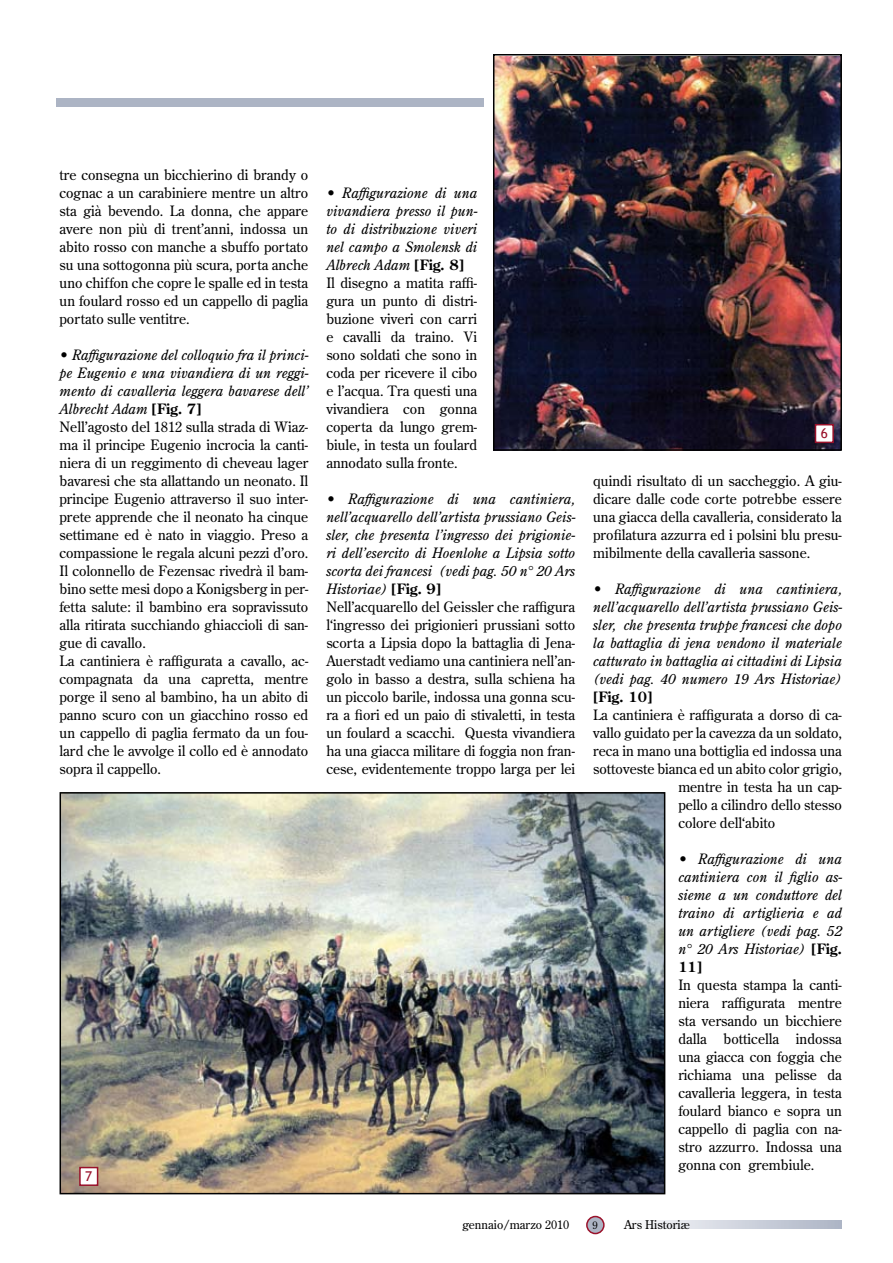
<style>
.page{position:relative;width:893px;height:1263px;background:#fff}
.page>*{position:absolute;margin:0;border:0;box-sizing:border-box;transform-origin:0 0}
.t1{font:14.25px/18px "Century Old Style";color:#000;text-align:justify}
.t2{font:italic 14.25px/18px "Century Old Style";color:#000;text-align:justify}
.t3{font:700 14.25px "Century Old Style";color:#000}
.t4{font:13.5px "Trebuchet MS";color:#9a122b}
.t5{font:12px "Century Old Style";color:#000}
.t6{font:10.5px "Century Old Style";color:#000}
.s1{font-style:italic}
.s2{font-weight:700}
.s3{font-style:normal}
.s4{font-weight:700;font-style:normal}
</style>
<div class="page">
<div style="left:587px;top:1216px;width:17px;height:17px;background:#acb4c4;border-radius:50%"></div>
<div style="left:586px;top:1216px;width:19px;height:18px;border:2px solid #9a122b;border-radius:50%"></div>
<svg style="left:644px;top:1220px;width:198px;height:9px;background:#cfd4de"></svg>
<div style="left:56px;top:98px;width:427px;height:8px;background:#acb4c4"></div>
<img style="left:496px;top:57px;width:343px;height:391px">
<div style="left:493px;top:54px;width:349px;height:397px;border:2px solid #000"></div>
<div style="left:815px;top:425px;width:18px;height:17px;background:#fff"></div>
<div style="left:815px;top:424px;width:19px;height:19px;border:2px solid #9a122b"></div>
<img style="left:63px;top:795px;width:599px;height:396px">
<div style="left:60px;top:792px;width:605px;height:402px;border:2px solid #000"></div>
<div style="left:80px;top:1167px;width:18px;height:18px;background:#fff"></div>
<div style="left:79px;top:1167px;width:19px;height:19px;border:2px solid #9a122b"></div>
<p class="t1" style="left:60px;top:166px;width:250px">tre consegna un bicchierino di brandy o cognac a un carabiniere mentre un altro sta già bevendo. La donna, che appare avere non più di trent’anni, indossa un abito rosso con manche a sbuffo portato su una sottogonna più scura, porta anche uno chiffon che copre le spalle ed in testa un foulard rosso ed un cappello di paglia portato sulle ventitre.</p>
<p class="t1" style="left:60px;top:346px;width:251px;text-align:left">• <span class="s1">Raffigurazione del colloquio fra il princi&shy;pe Eugenio e una vivandiera di un reggi&shy;mento di cavalleria leggera bavarese dell’ Albrecht Adam</span> <span class="s2">[Fig. 7]<br></span>Nell’agosto del 1812 sulla strada di Wiaz&shy;ma il principe Eugenio incrocia la canti&shy;niera di un reggimento di cheveau lager bavaresi che sta allattando un neonato. Il principe Eugenio attraverso il suo inter&shy;prete apprende che il neonato ha cinque settimane ed è nato in viaggio. Preso a compassione le regala alcuni pezzi d’oro.<br>Il colonnello de Fezensac rivedrà il bam&shy;bino sette mesi dopo a Konigsberg in per&shy;fetta salute: il bambino era sopravissuto alla ritirata succhiando ghiaccioli di san&shy;gue di cavallo.<br>La cantiniera è raffigurata a cavallo, ac&shy;compagnata da una capretta, mentre porge il seno al bambino, ha un abito di panno scuro con un giacchino rosso ed un cappello di paglia fermato da un fou&shy;lard che le avvolge il collo ed è annodato sopra il cappello.</p>
<p class="t4" style="left:85px;top:1168px;width:9px">7</p>
<p class="t1" style="left:326px;top:184px;width:153px;text-align:left">• <span class="s1">Raffigurazione di una vivandiera presso il pun&shy;to di distribuzione viveri nel campo a Smolensk di<br>Albrech Adam</span> <span class="s2">[Fig. 8]<br></span>Il disegno a matita raffi&shy;gura un punto di distri&shy;buzione viveri con carri e cavalli da traino. Vi sono soldati che sono in coda per ricevere il cibo e l’acqua. Tra questi una vivandiera con gonna coperta da lungo grem&shy;biule, in testa un foulard annodato sulla fronte.</p>
<p class="t1" style="left:326px;top:490px;width:251px;text-align:left">• <span class="s1">Raffigurazione di una cantiniera, nell’acquarello dell’artista prussiano Geis&shy;sler, che presenta l’ingresso dei prigionie&shy;ri dell’esercito di Hoenlohe a Lipsia sotto scorta dei francesi (vedi pag. 50 n° 20 Ars Historiae)</span> <span class="s2">[Fig. 9]<br></span>Nell’acquarello del Geissler che raffigura l‘ingresso dei prigionieri prussiani sotto scorta a Lipsia dopo la battaglia di Jena-Auerstadt vediamo una cantiniera nell’an&shy;golo in basso a destra, sulla schiena ha un piccolo barile, indossa una gonna scu&shy;ra a fiori ed un paio di stivaletti, in testa un foulard a scacchi. Questa vivandiera ha una giacca militare di foggia non fran&shy;cese, evidentemente troppo larga per lei</p>
<p class="t4" style="left:821px;top:426px;width:9px">6</p>
<p class="t1" style="left:593px;top:471px;width:250px">quindi risultato di un saccheggio. A giu&shy;dicare dalle code corte potrebbe essere una giacca della cavalleria, considerato la profilatura azzurra ed i polsini blu presu&shy;mibilmente della cavalleria sassone.</p>
<p class="t2" style="left:593px;top:580px;width:251px"><span class="s3">•</span> Raffigurazione di una cantiniera, nell’acquarello dell’artista prussiano Geis&shy;sler, che presenta truppe francesi che dopo la battaglia di jena vendono il materiale catturato in battaglia ai cittadini di Lipsia (vedi pag. 40 numero 19 Ars Historiae)</p>
<p class="t3" style="left:593px;top:687px;width:61px">[Fig. 10]</p>
<p class="t1" style="left:593px;top:705px;width:250px">La cantiniera è raffigurata a dorso di ca-</p>
<p class="t1" style="left:593px;top:723px;width:250px">vallo guidato per la cavezza da un soldato,</p>
<p class="t1" style="left:593px;top:741px;width:250px">reca in mano una bottiglia ed indossa una</p>
<p class="t1" style="left:593px;top:759px;width:250px">sottoveste bianca ed un abito color grigio,</p>
<p class="t1" style="left:678px;top:777px;width:165px">mentre in testa ha un cap-</p>
<p class="t1" style="left:678px;top:795px;width:165px">pello a cilindro dello stesso</p>
<p class="t1" style="left:678px;top:813px;width:98px">colore dell‘abito</p>
<p class="t2" style="left:678px;top:850px;width:165px"><span class="s3">•</span> Raffigurazione di una cantiniera con il figlio as&shy;sieme a un conduttore del traino di artiglieria e ad un artigliere (vedi pag. 52 n° 20 Ars Historiae) <span class="s4">[Fig.<br>11]</span></p>
<p class="t1" style="left:678px;top:975px;width:165px">In questa stampa la canti&shy;niera raffigurata mentre sta versando un bicchiere dalla botticella indossa una giacca con foggia che richiama una pelisse da cavalleria leggera, in testa foulard bianco e sopra un cappello di paglia con na&shy;stro azzurro. Indossa una gonna con grembiule.</p>
<p class="t5" style="left:462px;top:1217px;width:108px">gennaio/marzo 2010</p>
<p class="t6" style="left:592px;top:1218px;width:7px">9</p>
<p class="t5" style="left:624px;top:1217px;width:67px">Ars Historiæ</p>
</div>
